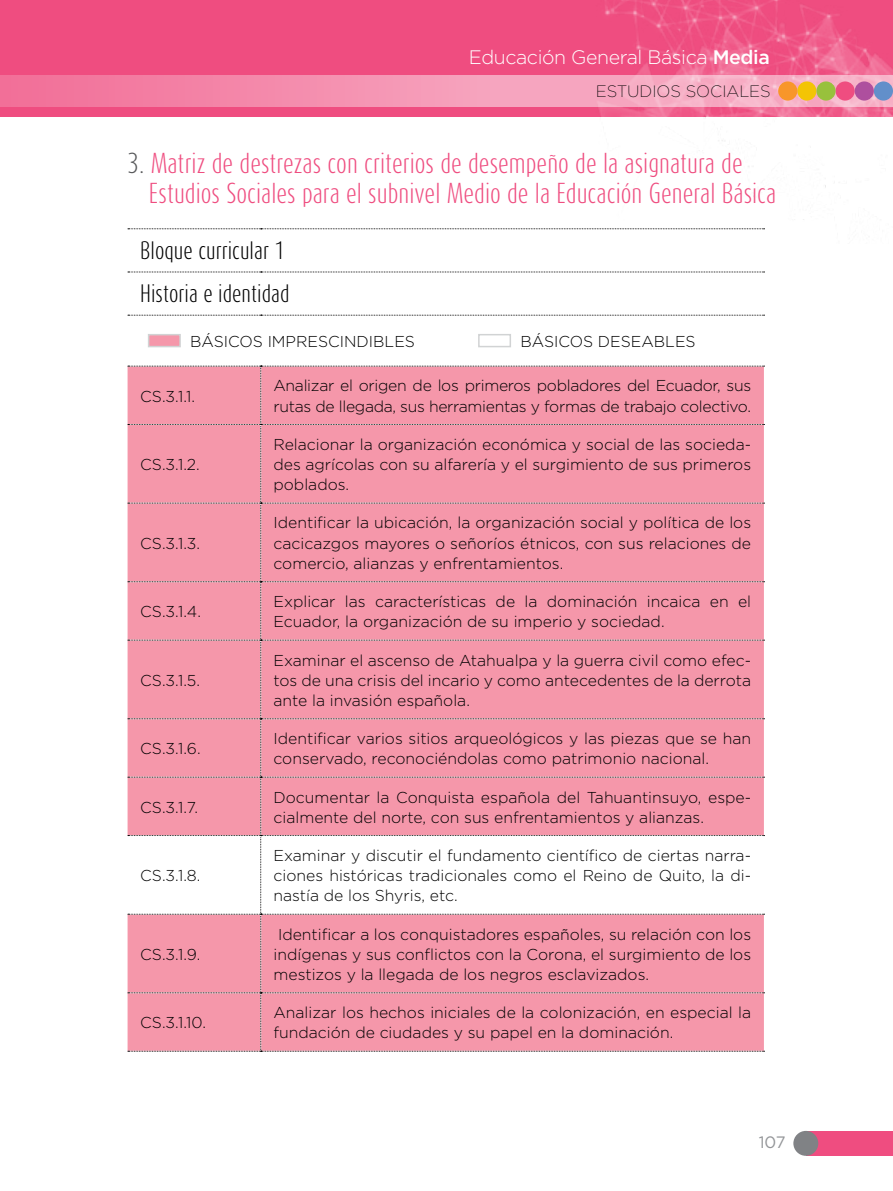
<style>
.page{position:relative;width:893px;height:1191px;background:#fff}
.page>*{position:absolute;margin:0;border:0;box-sizing:border-box;transform-origin:0 0}
.t1{font:300 24px/30px "Dax Compact";color:#ef4d80}
.t2{font:300 21px/43.2px "Dax Compact";color:#000}
.t3{font:300 19.5px "Gotham";letter-spacing:-.02em;color:#fff}
.t4{font:200 16.5px "Gotham";color:#000}
.t5{font:16.5px "Gotham";color:#939598}
.t6{font:300 15.75px/20.2px "Gotham";color:#000;text-align:justify}
.t7{font:300 15.75px/20.2px "Gotham";letter-spacing:-.02em;color:#000}
.s1{font-weight:500}
.s2{color:#58595b}
</style>
<div class="page">
<div style="left:0;top:0;width:893px;height:117px;background:#ef4d80"></div>
<img style="left:560px;top:0;width:333px;height:230px">
<div style="left:0;top:75px;width:893px;height:32px;background:linear-gradient(to right,#f2739b,#f8bed0)"></div>
<div style="left:874px;top:81px;width:19px;height:20px;background:#628fca;border-radius:50%"></div>
<div style="left:797px;top:81px;width:19px;height:20px;background:#f3c405;border-radius:50%"></div>
<div style="left:836px;top:81px;width:19px;height:20px;background:#ef4d80;border-radius:50%"></div>
<div style="left:855px;top:81px;width:19px;height:20px;background:#ae4f9e;border-radius:50%"></div>
<div style="left:778px;top:81px;width:19px;height:20px;background:#f8962a;border-radius:50%"></div>
<div style="left:816px;top:81px;width:20px;height:20px;background:#98c13c;border-radius:50%"></div>
<div style="left:806px;top:1130px;width:87px;height:25px;background:#ef4d80"></div>
<div style="left:793px;top:1130px;width:25px;height:25px;background:#808285;border-radius:50%"></div>
<svg style="left:128px;top:228px;width:636px;height:1px"></svg>
<svg style="left:128px;top:272px;width:636px;height:1px"></svg>
<svg style="left:128px;top:315px;width:636px;height:1px"></svg>
<svg style="left:128px;top:366px;width:636px;height:685px"></svg>
<div style="left:148px;top:334px;width:33px;height:13px;background:#f597aa;border:2px solid #d1d3d4"></div>
<div style="left:478px;top:334px;width:33px;height:13px;background:#fff;border:2px solid #d1d3d4"></div>
<p class="t3" style="left:469px;top:45px;width:303px">Educación General Básica <span class="s1">Media</span></p>
<p class="t4" style="left:596px;top:81px;width:176px">ESTUDIOS SOCIALES</p>
<h1 class="t1" style="left:149px;top:148px;width:629px;text-indent:-21px"><span class="s2">3.</span> Matriz de destrezas con criterios de desempeño de la asignatura de<br>Estudios Sociales para el subnivel Medio de la Educación General Básica</h1>
<h2 class="t2" style="left:140px;top:228px;width:151px">Bloque curricular 1<br>Historia e identidad</h2>
<p class="t6" style="left:190px;top:331px;width:226px">BÁSICOS IMPRESCINDIBLES</p>
<p class="t6" style="left:520px;top:331px;width:177px">BÁSICOS DESEABLES</p>
<p class="t6" style="left:140px;top:385px;width:56px">CS.3.1.1.</p>
<p class="t7" style="left:273px;top:375px;width:479px">Analizar el origen de los primeros pobladores del Ecuador, sus rutas de llegada, sus herramientas y formas de trabajo colectivo.</p>
<p class="t6" style="left:140px;top:454px;width:61px">CS.3.1.2.</p>
<p class="t6" style="left:140px;top:532px;width:61px">CS.3.1.3.</p>
<p class="t6" style="left:273px;top:434px;width:479px">Relacionar la organización económica y social de las socieda&shy;des agrícolas con su alfarería y el surgimiento de sus primeros poblados.</p>
<p class="t6" style="left:273px;top:512px;width:479px">Identificar la ubicación, la organización social y política de los cacicazgos mayores o señoríos étnicos, con sus relaciones de comercio, alianzas y enfrentamientos.</p>
<p class="t6" style="left:140px;top:601px;width:62px">CS.3.1.4.</p>
<p class="t6" style="left:273px;top:591px;width:479px">Explicar las características de la dominación incaica en el<br>Ecuador, la organización de su imperio y sociedad.</p>
<p class="t6" style="left:140px;top:669px;width:61px">CS.3.1.5.</p>
<p class="t6" style="left:273px;top:649px;width:479px">Examinar el ascenso de Atahualpa y la guerra civil como efec&shy;tos de una crisis del incario y como antecedentes de la derrota ante la invasión española.</p>
<p class="t6" style="left:140px;top:738px;width:62px">CS.3.1.6.</p>
<p class="t6" style="left:273px;top:728px;width:479px">Identificar varios sitios arqueológicos y las piezas que se han conservado, reconociéndolas como patrimonio nacional.</p>
<p class="t6" style="left:140px;top:796px;width:59px">CS.3.1.7.</p>
<p class="t6" style="left:273px;top:786px;width:479px">Documentar la Conquista española del Tahuantinsuyo, espe&shy;cialmente del norte, con sus enfrentamientos y alianzas.</p>
<p class="t6" style="left:140px;top:865px;width:62px">CS.3.1.8.</p>
<p class="t6" style="left:140px;top:943px;width:62px">CS.3.1.9.</p>
<p class="t6" style="left:273px;top:844px;width:479px">Examinar y discutir el fundamento científico de ciertas narra&shy;ciones históricas tradicionales como el Reino de Quito, la di&shy;nastía de los Shyris, etc.</p>
<p class="t6" style="left:273px;top:923px;width:479px">Identificar a los conquistadores españoles, su relación con los indígenas y sus conflictos con la Corona, el surgimiento de los mestizos y la llegada de los negros esclavizados.</p>
<p class="t6" style="left:140px;top:1012px;width:67px">CS.3.1.10.</p>
<p class="t6" style="left:273px;top:1002px;width:479px">Analizar los hechos iniciales de la colonización, en especial la fundación de ciudades y su papel en la dominación.</p>
<p class="t5" style="left:759px;top:1131px;width:29px">107</p>
</div>
